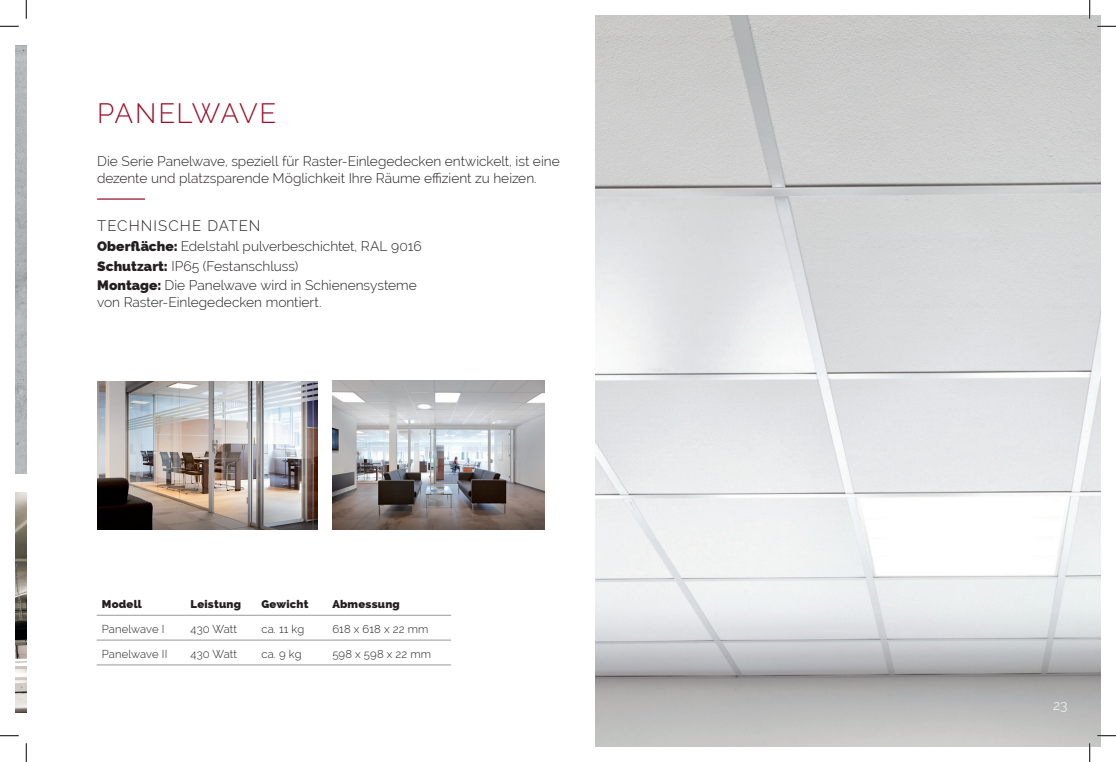
<style>
.page{position:relative;width:1116px;height:762px;background:#fff}
.page>*{position:absolute;margin:0;border:0;box-sizing:border-box;transform-origin:0 0}
.t1{font:300 27.5px "Raleway";letter-spacing:.03em;color:#9c1129}
.t2{font:300 15px "Raleway";letter-spacing:.065em;color:#231f20}
.t3{font:300 13.75px/19.8px "Raleway";color:#231f20}
.t4{font:300 13.75px "Raleway";color:#fff}
.t5{font:300 11.25px "Raleway";letter-spacing:.01em;color:#231f20}
.t6{font:800 11.25px "Raleway";letter-spacing:.02em;color:#231f20}
.s1{font-weight:800}
</style>
<div class="page">
<img style="left:16px;top:492px;width:10px;height:220px">
<img style="left:16px;top:46px;width:10px;height:427px">
<img style="left:595px;top:16px;width:505px;height:730px">
<hr style="left:97px;top:198px;width:48px;height:1px;background:#9c1129">
<hr style="left:97px;top:614px;width:88px;height:1px;background:#97999c">
<hr style="left:185px;top:614px;width:71px;height:1px;background:#97999c">
<hr style="left:256px;top:614px;width:71px;height:1px;background:#97999c">
<hr style="left:327px;top:614px;width:124px;height:1px;background:#97999c">
<hr style="left:97px;top:639px;width:88px;height:1px;background:#97999c">
<hr style="left:185px;top:639px;width:71px;height:1px;background:#97999c">
<hr style="left:256px;top:639px;width:71px;height:1px;background:#97999c">
<hr style="left:327px;top:639px;width:124px;height:1px;background:#97999c">
<hr style="left:97px;top:664px;width:88px;height:1px;background:#97999c">
<hr style="left:185px;top:664px;width:71px;height:1px;background:#97999c">
<hr style="left:256px;top:664px;width:71px;height:1px;background:#97999c">
<hr style="left:327px;top:664px;width:124px;height:1px;background:#97999c">
<img style="left:97px;top:381px;width:221px;height:148px">
<img style="left:332px;top:381px;width:213px;height:148px">
<svg style="left:0;top:25px;width:19px;height:2px"></svg>
<svg style="left:1097px;top:25px;width:18px;height:2px"></svg>
<svg style="left:0;top:735px;width:19px;height:1px"></svg>
<svg style="left:1097px;top:734px;width:18px;height:2px"></svg>
<svg style="left:25px;top:0;width:2px;height:19px"></svg>
<svg style="left:25px;top:743px;width:2px;height:18px"></svg>
<svg style="left:1088px;top:0;width:2px;height:19px"></svg>
<svg style="left:1088px;top:742px;width:2px;height:19px"></svg>
<h1 class="t1" style="left:97px;top:97px;width:181px">PANELWAVE</h1>
<p class="t3" style="left:97px;top:153px;width:464px;line-height:16.2px">Die Serie Panelwave, speziell für Raster-Einlegedecken entwickelt, ist eine dezente und platzsparende Möglichkeit Ihre Räume effizient zu heizen.</p>
<p class="t2" style="left:97px;top:217px;width:165px">TECHNISCHE DATEN</p>
<p class="t3" style="left:97px;top:236px;width:326px"><span class="s1">Oberfläche:</span> Edelstahl pulverbeschichtet, RAL 9016<br><span class="s1">Schutzart:</span> IP65 (Festanschluss)<br><span class="s1">Montage:</span> Die Panelwave wird in Schienensysteme</p>
<p class="t3" style="left:97px;top:292px;width:226px">von Raster-Einlegedecken montiert.</p>
<p class="t6" style="left:102px;top:597px;width:42px">Modell</p>
<p class="t6" style="left:190px;top:597px;width:52px">Leistung</p>
<p class="t6" style="left:261px;top:597px;width:49px">Gewicht</p>
<p class="t6" style="left:332px;top:597px;width:69px">Abmessung</p>
<p class="t5" style="left:102px;top:622px;width:64px">Panelwave I</p>
<p class="t5" style="left:190px;top:622px;width:48px">430 Watt</p>
<p class="t5" style="left:261px;top:622px;width:44px">ca. 11 kg</p>
<p class="t5" style="left:332px;top:622px;width:98px">618 x 618 x 22 mm</p>
<p class="t5" style="left:102px;top:647px;width:67px">Panelwave II</p>
<p class="t5" style="left:190px;top:647px;width:48px">430 Watt</p>
<p class="t5" style="left:261px;top:647px;width:42px">ca. 9 kg</p>
<p class="t5" style="left:332px;top:647px;width:100px">598 x 598 x 22 mm</p>
<p class="t4" style="left:1053px;top:696px;width:16px">23</p>
</div>
